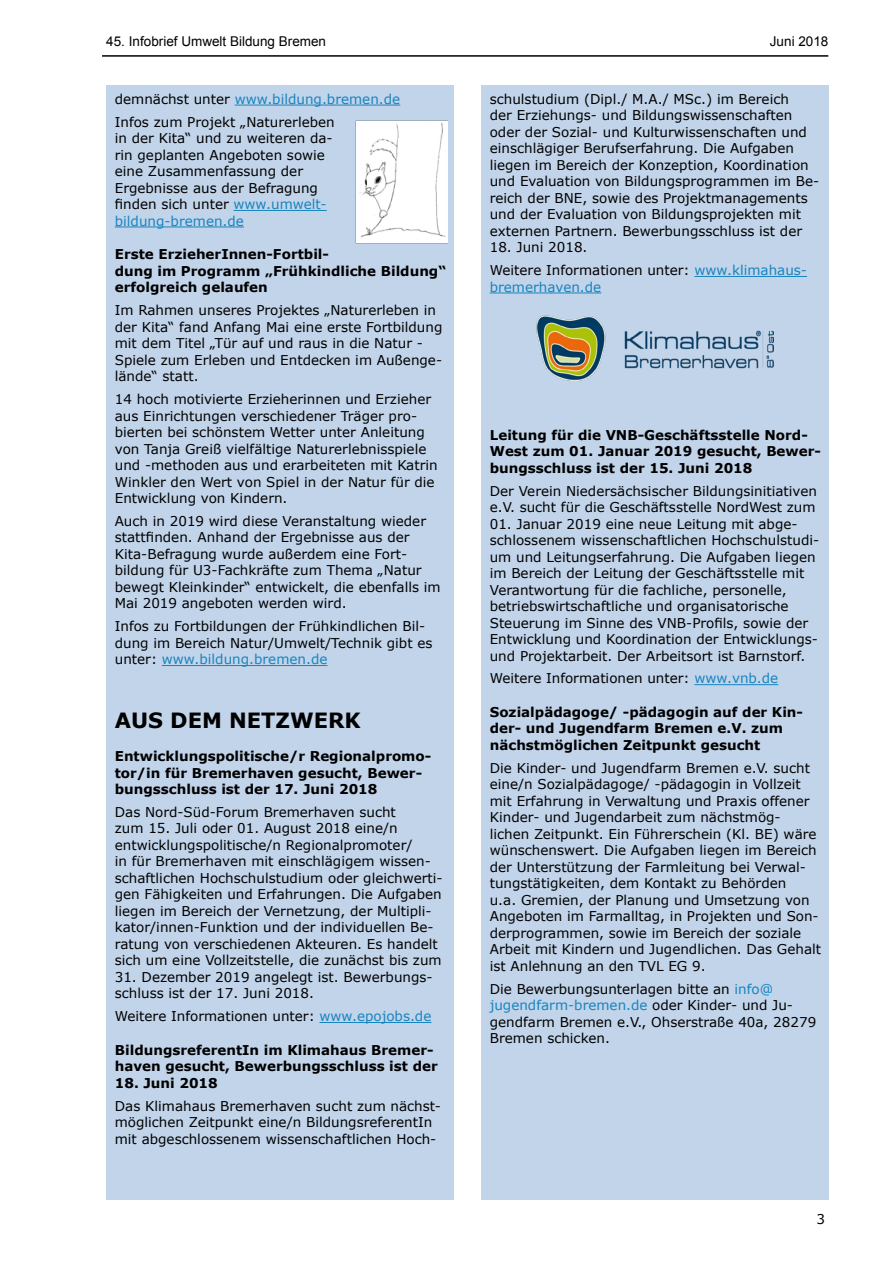
<style>
.page{position:relative;width:893px;height:1263px;background:#fff}
.page>*{position:absolute;margin:0;border:0;box-sizing:border-box;transform-origin:0 0}
.t1{font:700 21px "Verdana";color:#000}
.t2{font:13.5px/16.5px "Verdana";color:#000}
.t3{font:700 13.5px/16.5px "Verdana";color:#000}
.t4{font:13.5px "Arial";color:#000}
.t5{font:13.5px "Verdana";color:#1784be}
.s1{color:#1784be}
</style>
<div class="page">
<hr style="left:102px;top:55px;width:726px;height:2px;background:#000">
<div style="left:106px;top:85px;width:348px;height:1114px;background:#c2d4ea"></div>
<div style="left:481px;top:85px;width:348px;height:1114px;background:#c2d4ea"></div>
<hr style="left:235px;top:105px;width:165px;height:1px;background:#1784be">
<hr style="left:234px;top:210px;width:93px;height:1px;background:#1784be">
<hr style="left:115px;top:227px;width:129px;height:1px;background:#1784be">
<hr style="left:162px;top:665px;width:165px;height:1px;background:#1784be">
<hr style="left:319px;top:1022px;width:112px;height:1px;background:#1784be">
<hr style="left:694px;top:276px;width:113px;height:1px;background:#1784be">
<hr style="left:490px;top:293px;width:111px;height:1px;background:#1784be">
<hr style="left:694px;top:684px;width:84px;height:1px;background:#1784be">
<img style="left:355px;top:120px;width:93px;height:123px">
<img style="left:536px;top:315px;width:238px;height:65px">
<p class="t4" style="left:106px;top:33px;width:221px">45. Infobrief Umwelt Bildung Bremen</p>
<p class="t4" style="left:770px;top:33px;width:60px">Juni 2018</p>
<p class="t2" style="left:115px;top:87px;width:287px;line-height:23px">demnächst unter <span class="s1">www.bildung.bremen.de<br></span>Infos zum Projekt „Naturerleben</p>
<p class="t2" style="left:115px;top:130px;width:219px">in der Kita“ und zu weiteren da&shy;rin geplanten Angeboten sowie eine Zusammenfassung der<br>Ergebnisse aus der Befragung finden sich unter <span class="s1">www.umwelt&shy;bildung-bremen.de</span></p>
<p class="t3" style="left:115px;top:246px;width:333px">Erste ErzieherInnen-Fortbil-<br>dung im Programm „Frühkindliche Bildung“ erfolgreich gelaufen</p>
<p class="t2" style="left:115px;top:302px;width:329px">Im Rahmen unseres Projektes „Naturerleben in der Kita“ fand Anfang Mai eine erste Fortbildung mit dem Titel „Tür auf und raus in die Natur - Spiele zum Erleben und Entdecken im Außenge&shy;lände“ statt.</p>
<p class="t2" style="left:115px;top:391px;width:324px">14 hoch motivierte Erzieherinnen und Erzieher aus Einrichtungen verschiedener Träger pro&shy;bierten bei schönstem Wetter unter Anleitung von Tanja Greiß vielfältige Naturerlebnisspiele und -methoden aus und erarbeiteten mit Katrin Winkler den Wert von Spiel in der Natur für die Entwicklung von Kindern.</p>
<p class="t2" style="left:115px;top:513px;width:327px">Auch in 2019 wird diese Veranstaltung wieder stattfinden. Anhand der Ergebnisse aus der Kita-Befragung wurde außerdem eine Fort&shy;bildung für U3-Fachkräfte zum Thema „Natur bewegt Kleinkinder“ entwickelt, die ebenfalls im Mai 2019 angeboten werden wird.</p>
<p class="t2" style="left:115px;top:618px;width:319px">Infos zu Fortbildungen der Frühkindlichen Bil&shy;dung im Bereich Natur/Umwelt/Technik gibt es unter: <span class="s1">www.bildung.bremen.de</span></p>
<h1 class="t1" style="left:115px;top:705px;width:245px">AUS DEm netzwe rk</h1>
<p class="t3" style="left:115px;top:747px;width:318px">Entwicklungspolitische/r Regionalpromo&shy;tor/in für Bremerhaven gesucht, Bewer&shy;bungsschluss ist der 17. Juni 2018</p>
<p class="t2" style="left:115px;top:804px;width:329px">Das Nord-Süd-Forum Bremerhaven sucht<br>zum 15. Juli oder 01. August 2018 eine/n entwicklungspolitische/n Regionalpromoter/<br>in für Bremerhaven mit einschlägigem wissen&shy;schaftlichen Hochschulstudium oder gleichwerti&shy;gen Fähigkeiten und Erfahrungen. Die Aufgaben liegen im Bereich der Vernetzung, der Multipli&shy;kator/innen-Funktion und der individuellen Be&shy;ratung von verschiedenen Akteuren. Es handelt sich um eine Vollzeitstelle, die zunächst bis zum</p>
<p class="t2" style="left:115px;top:968px;width:319px">31. Dezember 2019 angelegt ist. Bewerbungs&shy;schluss ist der 17. Juni 2018.</p>
<p class="t2" style="left:115px;top:1008px;width:318px">Weitere Informationen unter: <span class="s1">www.epojobs.de</span></p>
<p class="t3" style="left:115px;top:1041px;width:324px">BildungsreferentIn im Klimahaus Bremer&shy;haven gesucht, Bewerbungsschluss ist der</p>
<p class="t3" style="left:115px;top:1074px;width:105px">18. Juni 2018</p>
<p class="t2" style="left:115px;top:1097px;width:328px">Das Klimahaus Bremerhaven sucht zum nächst&shy;möglichen Zeitpunkt eine/n BildungsreferentIn mit abgeschlossenem wissenschaftlichen Hoch-</p>
<p class="t2" style="left:490px;top:91px;width:331px">schulstudium (Dipl./ M.A./ MSc.) im Bereich<br>der Erziehungs- und Bildungswissenschaften oder der Sozial- und Kulturwissenschaften und einschlägiger Berufserfahrung. Die Aufgaben liegen im Bereich der Konzeption, Koordination und Evaluation von Bildungsprogrammen im Be&shy;reich der BNE, sowie des Projektmanagements und der Evaluation von Bildungsprojekten mit externen Partnern. Bewerbungsschluss ist der</p>
<p class="t2" style="left:490px;top:236px;width:319px;line-height:23px">18. Juni 2018.<br>Weitere Informationen unter: <span class="s1">www.klimahaus-</span></p>
<p class="t5" style="left:490px;top:278px;width:113px">bremerhaven.de</p>
<p class="t3" style="left:490px;top:426px;width:333px">Leitung für die VNB-Geschäftsstelle Nord-<br>West zum 01. Januar 2019 gesucht, Bewer&shy;bungsschluss ist der 15. Juni 2018</p>
<p class="t2" style="left:490px;top:482px;width:329px">Der Verein Niedersächsischer Bildungsinitiativen e.V. sucht für die Geschäftsstelle NordWest zum</p>
<p class="t2" style="left:490px;top:515px;width:331px">01. Januar 2019 eine neue Leitung mit abge&shy;schlossenem wissenschaftlichen Hochschulstudi&shy;um und Leitungserfahrung. Die Aufgaben liegen im Bereich der Leitung der Geschäftsstelle mit Verantwortung für die fachliche, personelle, betriebswirtschaftliche und organisatorische Steuerung im Sinne des VNB-Profils, sowie der Entwicklung und Koordination der Entwicklungs&shy;und Projektarbeit. Der Arbeitsort ist Barnstorf.</p>
<p class="t2" style="left:490px;top:670px;width:290px">Weitere Informationen unter: <span class="s1">www.vnb.de</span></p>
<p class="t3" style="left:490px;top:703px;width:315px">Sozialpädagoge/ -pädagogin auf der Kin&shy;der- und Jugendfarm Bremen e.V. zum nächstmöglichen Zeitpunkt gesucht</p>
<p class="t2" style="left:490px;top:759px;width:333px">Die Kinder- und Jugendfarm Bremen e.V. sucht eine/n Sozialpädagoge/ -pädagogin in Vollzeit mit Erfahrung in Verwaltung und Praxis offener Kinder- und Jugendarbeit zum nächstmög&shy;lichen Zeitpunkt. Ein Führerschein (Kl. BE) wäre wünschenswert. Die Aufgaben liegen im Bereich der Unterstützung der Farmleitung bei Verwal&shy;tungstätigkeiten, dem Kontakt zu Behörden<br>u.a. Gremien, der Planung und Umsetzung von Angeboten im Farmalltag, in Projekten und Son&shy;derprogrammen, sowie im Bereich der soziale Arbeit mit Kindern und Jugendlichen. Das Gehalt ist Anlehnung an den TVL EG 9.</p>
<p class="t2" style="left:490px;top:980px;width:328px">Die Bewerbungsunterlagen bitte an <span class="s1">info@ jugendfarm-bremen.de</span> oder Kinder- und Ju&shy;gendfarm Bremen e.V., Ohserstraße 40a, 28279<br>Bremen schicken.</p>
<p class="t2" style="left:816px;top:1211px;width:10px">3</p>
</div>
